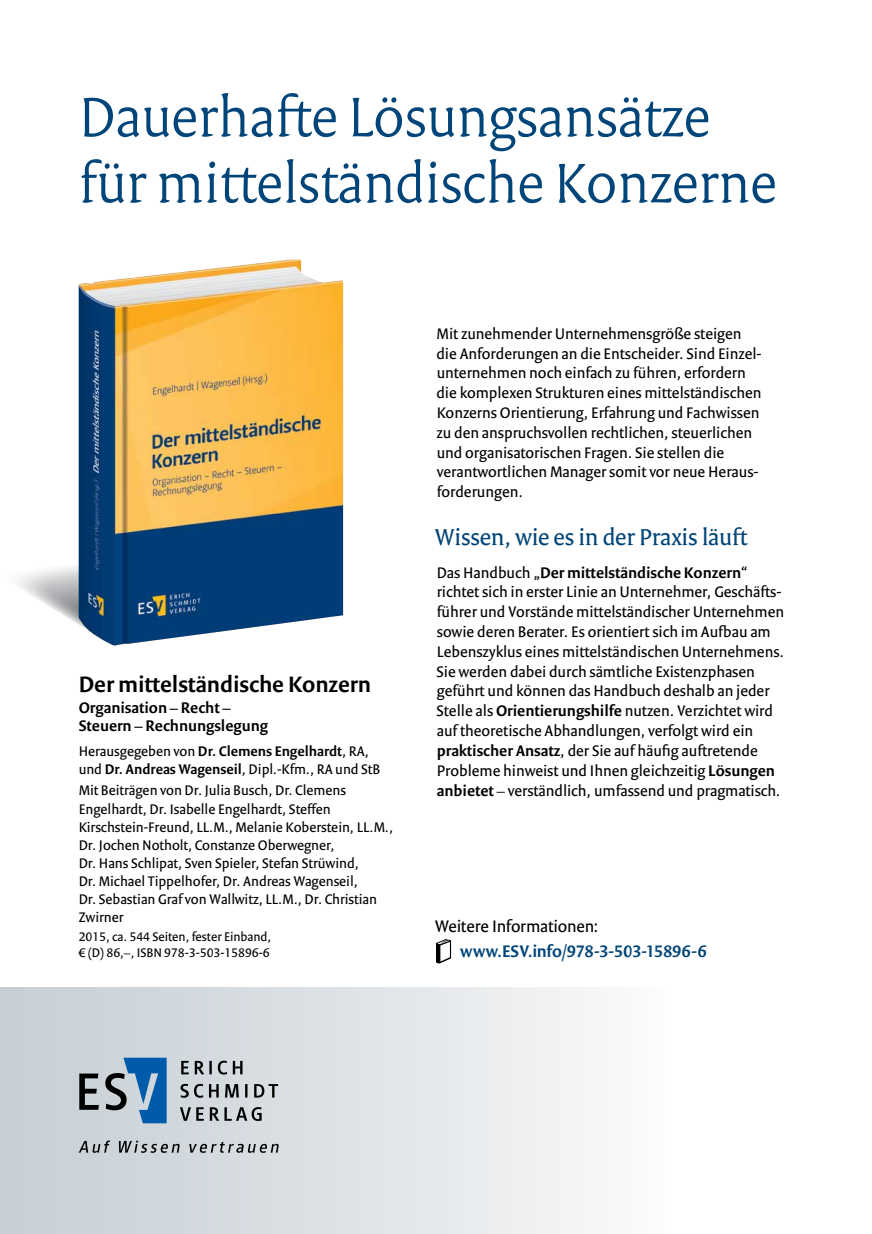
<style>
.page{position:relative;width:872px;height:1234px;background:#fff}
.page>*{position:absolute;margin:0;border:0;box-sizing:border-box;transform-origin:0 0}
.t1{font:300 60px/66px "Versa Pro";letter-spacing:-.005em;color:#004579}
.t2{font:24.75px "Versa Pro";letter-spacing:-.005em;color:#004579}
.t3{font:600 24px "Versa Sans Pro";color:#000}
.t4{font:600 18px "Versa Sans Pro";letter-spacing:-.005em;color:#004579}
.t5{font:18px "Versa Sans Pro";letter-spacing:-.005em;color:#000}
.t6{font:16.5px/19.8px "Versa Sans Pro";color:#000}
.t7{font:600 16.5px/18.1px "Versa Sans Pro";color:#000}
.t8{font:15px/18px "Versa Sans Pro";color:#000}
.t9{font:13.5px/16.2px "Versa Sans Pro";color:#000}
.s1{font-weight:600}
</style>
<div class="page">
<div style="left:0;top:986px;width:872px;height:247px;background:linear-gradient(to right,#c4cdd3,#fff)"></div>
<svg style="left:17px;top:543px;width:62px;height:82px"></svg>
<img style="left:79px;top:259px;width:264px;height:386px">
<svg style="left:436px;top:939px;width:15px;height:24px"></svg>
<svg style="left:180px;top:1106px;width:82px;height:14px"></svg>
<svg style="left:180px;top:1083px;width:98px;height:14px"></svg>
<svg style="left:181px;top:1060px;width:61px;height:14px"></svg>
<svg style="left:105px;top:1057px;width:62px;height:65px;background:#638eb2"></svg>
<svg style="left:79px;top:1073px;width:20px;height:36px"></svg>
<svg style="left:79px;top:1140px;width:200px;height:12px;background:#a4a9ad"></svg>
<h1 class="t1" style="left:79px;top:83px;width:699px">Dauerhafte Lösungsansätze für mittelständische Konzerne</h1>
<h3 class="t3" style="left:79px;top:669px;width:294px">Der mittelständische Konzern</h3>
<p class="t7" style="left:79px;top:698px;width:191px">Organisation – Recht –<br>Steuern – Rechnungslegung</p>
<p class="t8" style="left:79px;top:742px;width:303px">Herausgegeben von <span class="s1">Dr. Clemens Engelhardt</span>, RA, und <span class="s1">Dr. Andreas Wagenseil</span>, Dipl.-Kfm., RA und StB</p>
<p class="t8" style="left:79px;top:781px;width:316px">Mit Beiträgen von Dr. Julia Busch, Dr. Clemens Engelhardt, Dr. Isabelle Engelhardt, Steffen Kirschstein-Freund, LL.M., Melanie Koberstein, LL.M., Dr. Jochen Notholt, Constanze Oberwegner,<br>Dr. Hans Schlipat, Sven Spieler, Stefan Strüwind,<br>Dr. Michael Tippelhofer, Dr. Andreas Wagenseil,<br>Dr. Sebastian Graf von Wallwitz, LL.M., Dr. Christian Zwirner</p>
<p class="t9" style="left:79px;top:928px;width:194px">2015, ca. 544 Seiten, fester Einband, € (D) 86,–, ISBN 978-3-503-15896-6</p>
<p class="t6" style="left:436px;top:323px;width:327px">Mit zunehmender Unternehmensgröße steigen die Anforderungen an die Entscheider. Sind Einzel&shy;unternehmen noch einfach zu führen, erfordern die komplexen Strukturen eines mittelständischen Konzerns Orientierung, Erfahrung und Fachwissen zu den anspruchsvollen rechtlichen, steuerlichen und organisatorischen Fragen. Sie stellen die verantwortlichen Manager somit vor neue Heraus&shy;forderungen.</p>
<h2 class="t2" style="left:435px;top:522px;width:314px">Wissen, wie es in der Praxis läuft</h2>
<p class="t6" style="left:436px;top:562px;width:349px">Das Handbuch „<span class="s1">Der mittelständische Konzern</span>“ richtet sich in erster Linie an Unternehmer, Geschäfts&shy;führer und Vorstände mittelständischer Unternehmen sowie deren Berater. Es orientiert sich im Aufbau am Lebenszyklus eines mittelständischen Unternehmens.<br>Sie werden dabei durch sämtliche Existenzphasen geführt und können das Handbuch deshalb an jeder Stelle als <span class="s1">Orientierungshilfe</span> nutzen. Verzichtet wird auf theoretische Abhandlungen, verfolgt wird ein <span class="s1">praktischer Ansatz</span>, der Sie auf häufig auftretende Probleme hinweist und Ihnen gleichzeitig <span class="s1">Lösungen anbietet</span> – verständlich, umfassend und pragmatisch.</p>
<p class="t5" style="left:435px;top:915px;width:165px">Weitere Informationen:</p>
<p class="t4" style="left:460px;top:940px;width:248px">www.ESV.info/978-3-503-15896-6</p>
</div>
